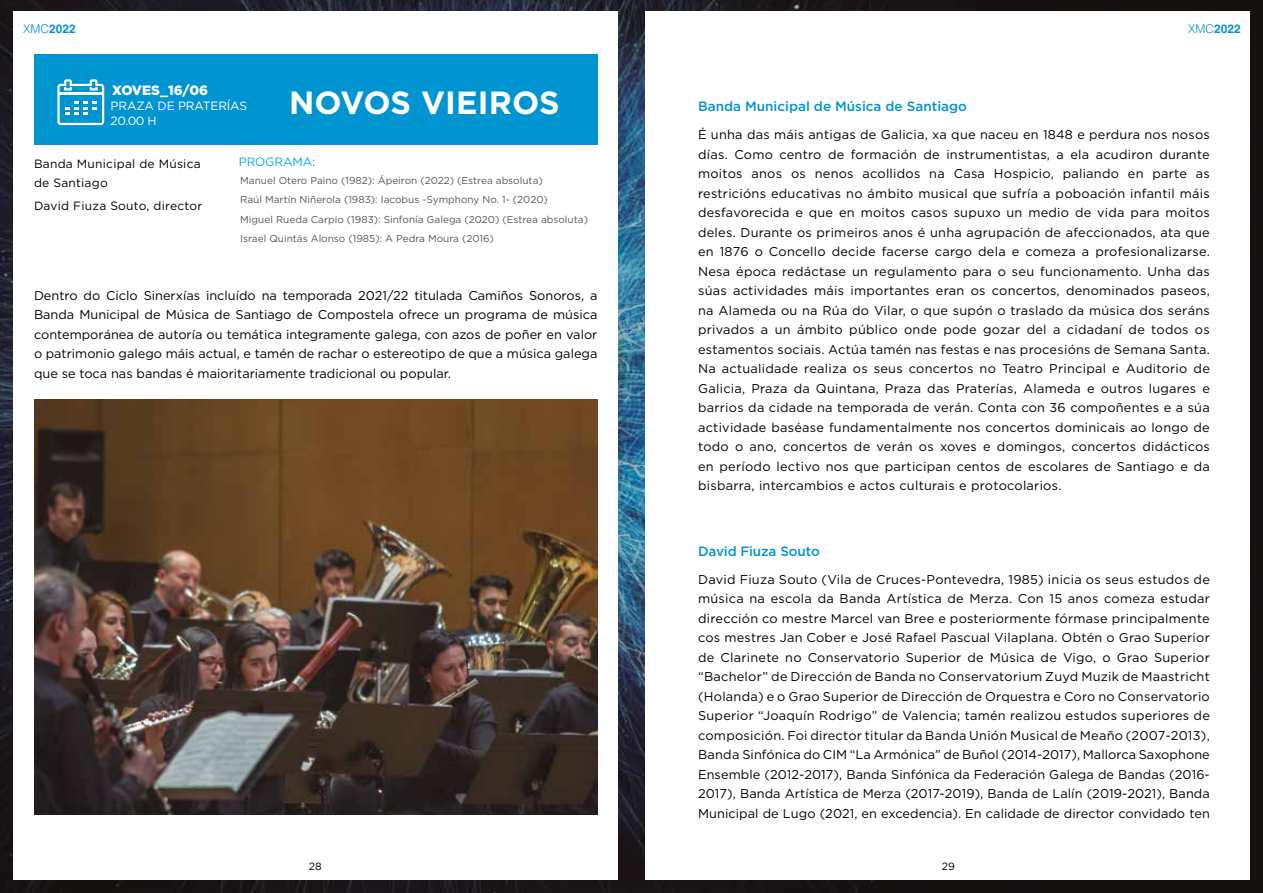
<style>
.page{position:relative;width:1263px;height:893px;background:#fff}
.page>*{position:absolute;margin:0;border:0;box-sizing:border-box;transform-origin:0 0}
.t1{font:700 32.1px "Gotham HTF";letter-spacing:.005em;color:#fff}
.t2{font:500 13.5px "Gotham HTF";color:#0094d0}
.t3{font:900 13.5px "Gotham HTF";color:#fff}
.t4{font:12.75px/19.5px "Gotham HTF";letter-spacing:.005em;color:#000;text-align:justify}
.t5{font:12px/19.5px "Gotham HTF";letter-spacing:.02em;color:#000}
.t6{font:12px/15px "Gotham";letter-spacing:-.01em;color:#fff}
.t7{font:700 12px "Helvetica LT Std";color:#0094d0}
.t8{font:12px "Gotham";letter-spacing:-.01em;color:#00a7db}
.t9{font:10.5px "Gotham HTF";color:#000}
.t10{font:10.05px/19.2px "Gotham HTF";color:#575756}
.s1{font-family:"Helvetica";font-weight:300}
</style>
<div class="page">
<img style="left:0;top:0;width:1263px;height:893px">
<div style="left:13px;top:11px;width:604px;height:869px;background:#fff"></div>
<div style="left:646px;top:11px;width:604px;height:869px;background:#fff"></div>
<img style="left:34px;top:400px;width:563px;height:414px">
<div style="left:34px;top:54px;width:563px;height:91px;background:#0094d0"></div>
<svg style="left:57px;top:79px;width:47px;height:46px"></svg>
<p class="t7" style="left:23px;top:21px;width:54px"><span class="s1">XMC</span>2022</p>
<p class="t7" style="left:1188px;top:21px;width:54px"><span class="s1">XMC</span>2022</p>
<p class="t3" style="left:112px;top:82px;width:97px">XOVES_16/06</p>
<p class="t6" style="left:111px;top:98px;width:138px">PRAZA DE PRATERÍAS<br>20.00 H</p>
<h1 class="t1" style="left:289px;top:84px;width:272px">NOVOS VIEIROS</h1>
<p class="t8" style="left:239px;top:155px;width:78px">PROGRAMA:</p>
<p class="t10" style="left:240px;top:171px;width:349px">Manuel Otero Paino (1982): Ápeiron (2022) (Estrea absoluta)<br>Raúl Martín Niñerola (1983): Iacobus -Symphony No. 1- (2020)<br>Miguel Rueda Carpio (1983): Sinfonía Galega (2020) (Estrea absoluta)<br>Israel Quintás Alonso (1985): A Pedra Moura (2016)</p>
<p class="t5" style="left:34px;top:154px;width:168px">Banda Municipal de Música de Santiago</p>
<p class="t5" style="left:34px;top:196px;width:170px">David Fiuza Souto, director</p>
<p class="t4" style="left:34px;top:285px;width:565px">Dentro do Ciclo Sinerxías incluído na temporada 2021/22 titulada Camiños Sonoros, a Banda Municipal de Música de Santiago de Compostela ofrece un programa de música contemporánea de autoría ou temática integramente galega, con azos de poñer en valor o patrimonio galego máis actual, e tamén de rachar o estereotipo de que a música galega que se toca nas bandas é maioritariamente tradicional ou popular.</p>
<p class="t2" style="left:698px;top:99px;width:270px">Banda Municipal de Música de Santiago</p>
<p class="t4" style="left:698px;top:125px;width:513px">É unha das máis antigas de Galicia, xa que naceu en 1848 e perdura nos nosos días. Como centro de formación de instrumentistas, a ela acudiron durante moitos anos os nenos acollidos na Casa Hospicio, paliando en parte as restricións educativas no ámbito musical que sufría a poboación infantil máis desfavorecida e que en moitos casos supuxo un medio de vida para moitos deles. Durante os primeiros anos é unha agrupación de afeccionados, ata que en 1876 o Concello decide facerse cargo dela e comeza a profesionalizarse.<br>Nesa época redáctase un regulamento para o seu funcionamento. Unha das súas actividades máis importantes eran os concertos, denominados paseos, na Alameda ou na Rúa do Vilar, o que supón o traslado da música dos seráns privados a un ámbito público onde pode gozar del a cidadaní de todos os estamentos sociais. Actúa tamén nas festas e nas procesións de Semana Santa.<br>Na actualidade realiza os seus concertos no Teatro Principal e Auditorio de Galicia, Praza da Quintana, Praza das Praterías, Alameda e outros lugares e barrios da cidade na temporada de verán. Conta con 36 compoñentes e a súa actividade baséase fundamentalmente nos concertos dominicais ao longo de todo o ano, concertos de verán os xoves e domingos, concertos didácticos en período lectivo nos que participan centos de escolares de Santiago e da bisbarra, intercambios e actos culturais e protocolarios.</p>
<p class="t2" style="left:698px;top:543px;width:123px">David Fiuza Souto</p>
<p class="t4" style="left:698px;top:569px;width:513px">David Fiuza Souto (Vila de Cruces-Pontevedra, 1985) inicia os seus estudos de música na escola da Banda Artística de Merza. Con 15 anos comeza estudar dirección co mestre Marcel van Bree e posteriormente fórmase principalmente cos mestres Jan Cober e José Rafael Pascual Vilaplana. Obtén o Grao Superior de Clarinete no Conservatorio Superior de Música de Vigo, o Grao Superior “Bachelor” de Dirección de Banda no Conservatorium Zuyd Muzik de Maastricht (Holanda) e o Grao Superior de Dirección de Orquestra e Coro no Conservatorio Superior “Joaquín Rodrigo” de Valencia; tamén realizou estudos superiores de composición. Foi director titular da Banda Unión Musical de Meaño (2007-2013), Banda Sinfónica do CIM “La Armónica” de Buñol (2014-2017), Mallorca Saxophone Ensemble (2012-2017), Banda Sinfónica da Federación Galega de Bandas (2016- 2017), Banda Artística de Merza (2017-2019), Banda de Lalín (2019-2021), Banda Municipal de Lugo (2021, en excedencia). En calidade de director convidado ten</p>
<p class="t9" style="left:309px;top:860px;width:14px">28</p>
<p class="t9" style="left:942px;top:860px;width:15px">29</p>
</div>
